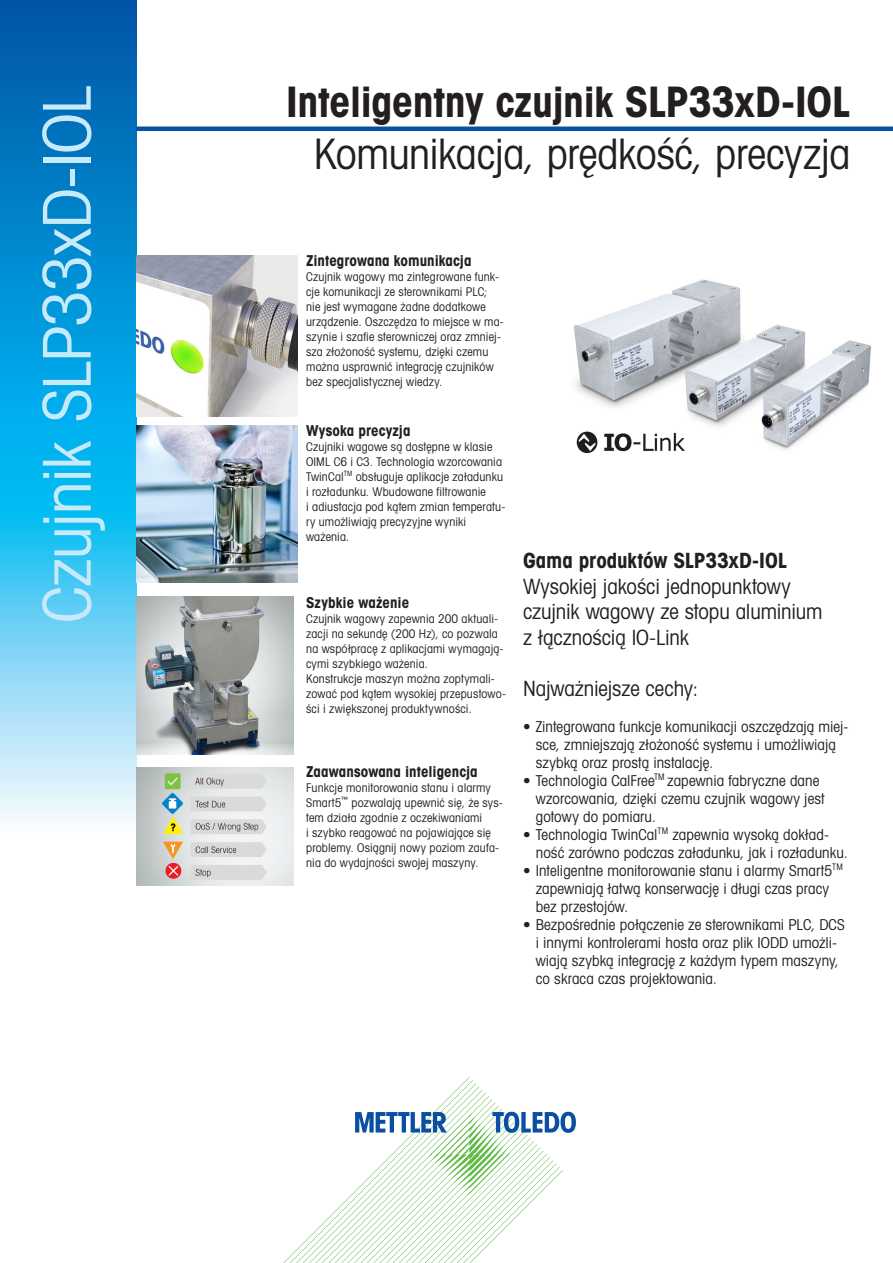
<style>
.page{position:relative;width:893px;height:1263px;background:#fff}
.page>*{position:absolute;margin:0;border:0;box-sizing:border-box;transform-origin:0 0}
.Vertical_Bar_AVG_Text_44_44pt{font:66px "Avant Gardefor MT Bk";letter-spacing:-.02em;color:#c6eafa}
.Headline_Cover_AVG_bold_right_blue_line_{font:42px "Avant Gardefor MT Bd";letter-spacing:-.01em;color:#231f20}
.Headline_Cover_AVG_right_28_35pt{font:42px "Avant Gardefor MT Bk";letter-spacing:-.01em;color:#231f20}
.Title_AVG_book_14_17pt{font:21px/25.5px "Avant Gardefor MT Bk";letter-spacing:-.005em;color:#231f20}
.Title_AVG_bold_14_17pt{font:21px "Avant Gardefor MT Bd";letter-spacing:-.005em;color:#231f20}
.t1{font:15px/18px "Avant Gardefor MT Bk";letter-spacing:.005em;color:#231f20}
.Feature_DS_AVG_Title_bold_10_10pt{font:15px "Avant Gardefor MT Bd";color:#231f20}
.Captions_book_AVG_8_10pt{font:12px/15px "Avant Gardefor MT Bk";letter-spacing:.01em;color:#231f20}
</style>
<div class="page">
<svg style="left:0;top:0;width:136px;height:821px;background:#32a8de"></svg>
<svg style="left:283px;top:1077px;width:293px;height:186px"></svg>
<hr style="left:136px;top:127px;width:757px;height:4px;background:#0a4fa2">
<img style="left:136px;top:597px;width:157px;height:157px">
<img style="left:136px;top:425px;width:162px;height:158px">
<img style="left:136px;top:255px;width:162px;height:162px">
<img style="left:136px;top:767px;width:157px;height:118px">
<img style="left:573px;top:279px;width:298px;height:171px">
<img style="left:577px;top:429px;width:109px;height:25px">
<p class="Vertical_Bar_AVG_Text_44_44pt" style="left:26px;top:623px;width:539px;rotate:-90deg">Czujnik SLP33xD-IOL</p>
<p class="Headline_Cover_AVG_bold_right_blue_line_" style="left:286px;top:75px;width:566px">Inteligentny czujnik SLP33xD-IOL</p>
<p class="Headline_Cover_AVG_right_28_35pt" style="left:314px;top:128px;width:538px">Komunikacja, prędkość, precyzja</p>
<p class="Feature_DS_AVG_Title_bold_10_10pt" style="left:306px;top:251px;width:167px">Zintegrowana komunikacja</p>
<p class="Captions_book_AVG_8_10pt" style="left:306px;top:269px;width:199px">Czujnik wagowy ma zintegrowane funk&shy;cje komunikacji ze sterownikami PLC; nie jest wymagane żadne dodatkowe urządzenie. Oszczędza to miejsce w ma&shy;szynie i szafie sterowniczej oraz zmniej&shy;sza złożoność systemu, dzięki czemu można usprawnić integrację czujników bez specjalistycznej wiedzy.</p>
<p class="Feature_DS_AVG_Title_bold_10_10pt" style="left:306px;top:421px;width:106px">Wysoka precyzja</p>
<p class="Captions_book_AVG_8_10pt" style="left:306px;top:439px;width:201px">Czujniki wagowe są dostępne w klasie OIML C6 i C3. Technologia wzorcowania TwinCal<sup>TM</sup> obsługuje aplikacje załadunku i rozładunku. Wbudowane filtrowanie<br>i adiustacja pod kątem zmian temperatu&shy;ry umożliwiają precyzyjne wyniki ważenia.</p>
<p class="Feature_DS_AVG_Title_bold_10_10pt" style="left:306px;top:593px;width:105px">Szybkie ważenie</p>
<p class="Captions_book_AVG_8_10pt" style="left:306px;top:611px;width:199px">Czujnik wagowy zapewnia 200 aktuali&shy;zacji na sekundę (200 Hz), co pozwala na współpracę z aplikacjami wymagają&shy;cymi szybkiego ważenia.</p>
<p class="Captions_book_AVG_8_10pt" style="left:306px;top:671px;width:201px">Konstrukcje maszyn można zoptymali&shy;zować pod kątem wysokiej przepustowo&shy;ści i zwiększonej produktywności.</p>
<p class="Feature_DS_AVG_Title_bold_10_10pt" style="left:306px;top:762px;width:173px">Zaawansowana inteligencja</p>
<p class="Captions_book_AVG_8_10pt" style="left:306px;top:780px;width:198px">Funkcje monitorowania stanu i alarmy Smart5<sup>™</sup> pozwalają upewnić się, że sys&shy;tem działa zgodnie z oczekiwaniami<br>i szybko reagować na pojawiające się problemy. Osiągnij nowy poziom zaufa&shy;nia do wydajności swojej maszyny.</p>
<p class="Title_AVG_bold_14_17pt" style="left:523px;top:547px;width:266px">Gama produktów SLP33xD-IOL</p>
<p class="Title_AVG_book_14_17pt" style="left:523px;top:573px;width:301px">Wysokiej jakości jednopunktowy czujnik wagowy ze stopu aluminium z łącznością IO-Link</p>
<p class="Title_AVG_book_14_17pt" style="left:523px;top:675px;width:177px">Najważniejsze cechy:</p>
<p class="t1" style="left:536px;top:717px;width:314px;text-indent:-13px">• Zintegrowana funkcje komunikacji oszczędzają miej&shy;sce, zmniejszają złożoność systemu i umożliwiają szybką oraz prostą instalację.</p>
<p class="t1" style="left:536px;top:771px;width:290px;text-indent:-13px">• Technologia CalFree<sup>TM</sup> zapewnia fabryczne dane wzorcowania, dzięki czemu czujnik wagowy jest gotowy do pomiaru.</p>
<p class="t1" style="left:536px;top:825px;width:314px;text-indent:-13px">• Technologia TwinCal<sup>TM</sup> zapewnia wysoką dokład&shy;ność zarówno podczas załadunku, jak i rozładunku.</p>
<p class="t1" style="left:536px;top:861px;width:309px;text-indent:-13px">• Inteligentne monitorowanie stanu i alarmy Smart5<sup>TM </sup>zapewniają łatwą konserwację i długi czas pracy bez przestojów.</p>
<p class="t1" style="left:536px;top:915px;width:310px;text-indent:-13px">• Bezpośrednie połączenie ze sterownikami PLC, DCS i innymi kontrolerami hosta oraz plik IODD umożli&shy;wiają szybką integrację z każdym typem maszyny, co skraca czas projektowania.</p>
</div>
